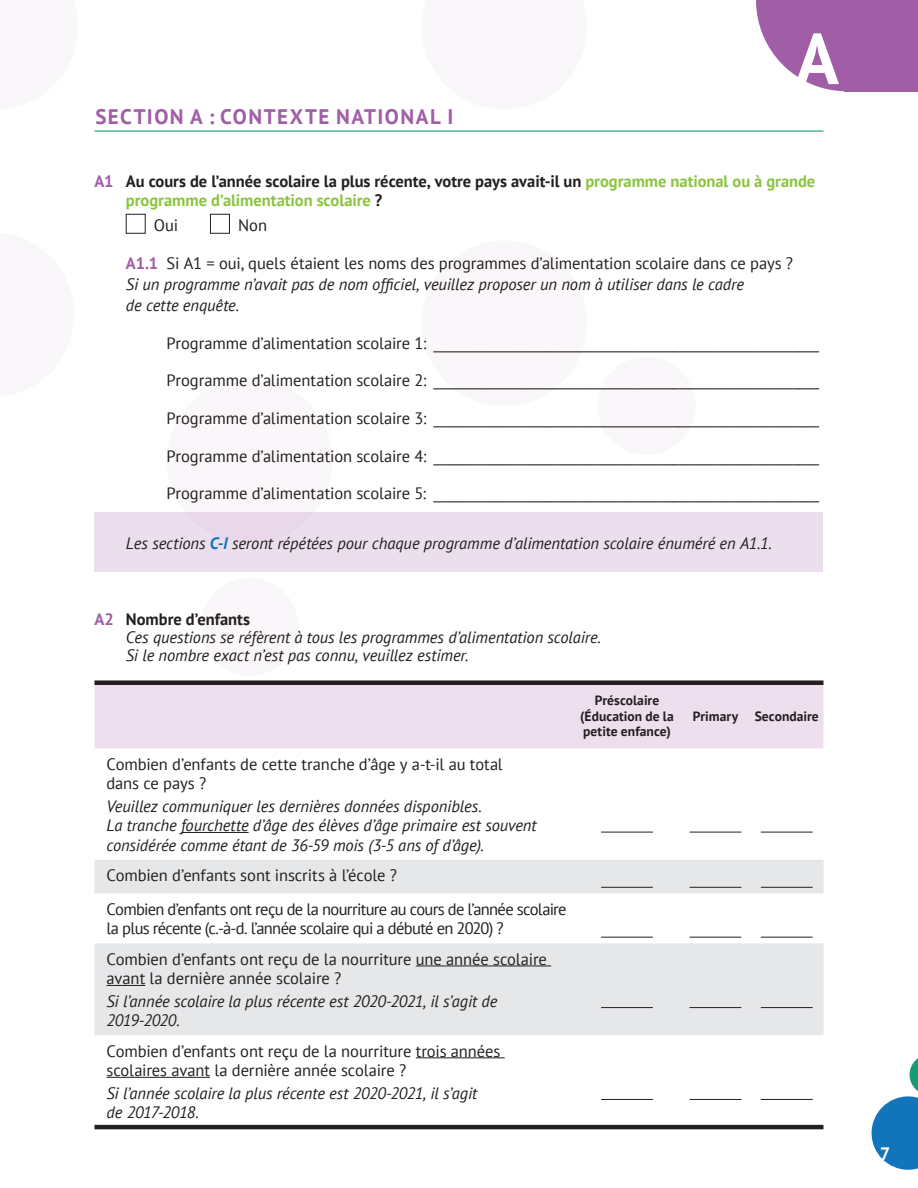
<style>
.page{position:relative;width:918px;height:1188px;background:#fff}
.page>*{position:absolute;margin:0;border:0;box-sizing:border-box;transform-origin:0 0}
.t1{font:700 72px "PT Sans";color:#fff}
.t2{font:700 21px "PT Sans";letter-spacing:.07em;color:#a05ea6}
.t3{font:700 18px "PT Sans";color:#fff}
.t4{font:16.5px/19.5px "PT Sans";letter-spacing:-.005em;color:#231f20}
.t5{font:italic 16.5px/19.5px "PT Sans";letter-spacing:-.005em;color:#231f20}
.t6{font:700 16.5px/19.5px "PT Sans";color:#231f20}
.t7{font:16.5px/33.8px "PT Sans";letter-spacing:-.035em;color:#231f20}
.t8{font:700 13.5px/15.8px "PT Sans";letter-spacing:.005em;color:#231f20;text-align:center}
.s1{color:#a05ea6}
.s2{color:#8ac53f}
.s3{font-weight:700;font-style:normal;color:#a05ea6}
.s4{font-style:normal}
.s5{font-weight:700;color:#1175bc}
.s6{font-weight:700;font-style:normal}
</style>
<div class="page">
<svg style="left:872px;top:1058px;width:46px;height:112px"></svg>
<div style="left:94px;top:512px;width:730px;height:60px;background:#ecdfed"></div>
<div style="left:422px;top:241px;width:165px;height:165px;background:#faf7fa;border-radius:50%"></div>
<div style="left:598px;top:357px;width:98px;height:98px;background:#faf7fa;border-radius:50%"></div>
<div style="left:200px;top:578px;width:99px;height:98px;background:#faf7fa;border-radius:50%"></div>
<hr style="left:94px;top:130px;width:730px;height:2px;background:#179b72">
<svg style="left:756px;top:0;width:162px;height:91px;background:#ab72b1"></svg>
<div style="left:210px;top:214px;width:20px;height:19px;border:1px solid #231f20"></div>
<div style="left:94px;top:685px;width:730px;height:63px;background:#eddfed"></div>
<svg style="left:94px;top:860px;width:730px;height:175px;fill:#e6e7e9"></svg>
<div style="left:94px;top:680px;width:479px;height:5px;background:#231f20"></div>
<div style="left:573px;top:680px;width:108px;height:5px;background:#231f20"></div>
<div style="left:681px;top:680px;width:69px;height:5px;background:#231f20"></div>
<div style="left:750px;top:680px;width:74px;height:5px;background:#231f20"></div>
<hr style="left:94px;top:1125px;width:479px;height:4px;background:#231f20">
<hr style="left:573px;top:1125px;width:108px;height:4px;background:#231f20">
<hr style="left:681px;top:1125px;width:69px;height:4px;background:#231f20">
<hr style="left:750px;top:1125px;width:74px;height:4px;background:#231f20">
<hr style="left:181px;top:832px;width:68px;height:1px;background:#231f20">
<hr style="left:601px;top:832px;width:52px;height:1px;background:#231f20">
<hr style="left:690px;top:832px;width:51px;height:1px;background:#231f20">
<hr style="left:761px;top:832px;width:52px;height:1px;background:#231f20">
<hr style="left:601px;top:887px;width:52px;height:1px;background:#231f20">
<hr style="left:690px;top:887px;width:51px;height:1px;background:#231f20">
<hr style="left:761px;top:887px;width:52px;height:1px;background:#231f20">
<hr style="left:601px;top:937px;width:52px;height:1px;background:#231f20">
<hr style="left:690px;top:937px;width:51px;height:1px;background:#231f20">
<hr style="left:761px;top:937px;width:52px;height:1px;background:#231f20">
<hr style="left:416px;top:966px;width:135px;height:1px;background:#231f20">
<hr style="left:106px;top:985px;width:39px;height:1px;background:#231f20">
<hr style="left:601px;top:1007px;width:52px;height:1px;background:#231f20">
<hr style="left:690px;top:1007px;width:51px;height:1px;background:#231f20">
<hr style="left:761px;top:1007px;width:52px;height:1px;background:#231f20">
<hr style="left:416px;top:1057px;width:89px;height:1px;background:#231f20">
<hr style="left:106px;top:1077px;width:104px;height:1px;background:#231f20">
<hr style="left:601px;top:1099px;width:52px;height:1px;background:#231f20">
<hr style="left:690px;top:1099px;width:51px;height:1px;background:#231f20">
<hr style="left:761px;top:1099px;width:52px;height:1px;background:#231f20">
<p class="t2" style="left:95px;top:102px;width:360px">SECTION A : CONTEXTE NATIONAL I</p>
<h1 class="t1" style="left:795px;top:11px;width:45px">A</h1>
<p class="t6" style="left:126px;top:171px;width:691px;text-indent:-31px"><span class="s1">A1</span> Au cours de l’année scolaire la plus récente, votre pays avait-il un <span class="s2">programme national ou à grande programme d’alimentation scolaire</span> ?</p>
<p class="t4" style="left:154px;top:215px;width:26px">Oui</p>
<p class="t4" style="left:238px;top:215px;width:30px">Non</p>
<p class="t5" style="left:126px;top:253px;width:669px;line-height:21px"><span class="s3">A1.1</span> <span class="s4">Si A1 = oui, quels étaient les noms des programmes d’alimentation scolaire dans ce pays ?<br></span>Si un programme n’avait pas de nom officiel, veuillez proposer un nom à utiliser dans le cadre<br>de cette enquête.</p>
<p class="t4" style="left:166px;top:333px;width:654px">Programme d’alimentation scolaire 1: __________________________________________________________</p>
<p class="t4" style="left:166px;top:371px;width:654px">Programme d’alimentation scolaire 2: __________________________________________________________</p>
<p class="t4" style="left:166px;top:408px;width:654px">Programme d’alimentation scolaire 3: __________________________________________________________</p>
<p class="t4" style="left:166px;top:446px;width:654px">Programme d’alimentation scolaire 4: __________________________________________________________</p>
<p class="t4" style="left:166px;top:483px;width:654px">Programme d’alimentation scolaire 5: __________________________________________________________</p>
<p class="t5" style="left:126px;top:533px;width:648px">Les sections <span class="s5">C-I</span> seront répétées pour chaque programme d’alimentation scolaire énuméré en A1.1.</p>
<p class="t5" style="left:126px;top:610px;width:477px;line-height:18px;text-indent:-31px"><span class="s3">A2</span> <span class="s6">Nombre d’enfants<br></span>Ces questions se réfèrent à tous les programmes d’alimentation scolaire.<br>Si le nombre exact n’est pas connu, veuillez estimer.</p>
<p class="t8" style="left:580px;top:692px;width:95px">Préscolaire (Éducation de la petite enfance)</p>
<p class="t4" style="left:106px;top:754px;width:398px">Combien d’enfants de cette tranche d’âge y a-t-il au total dans ce pays ?</p>
<p class="t5" style="left:106px;top:796px;width:432px">Veuillez communiquer les dernières données disponibles.<br>La tranche fourchette d’âge des élèves d’âge primaire est souvent considérée comme étant de 36-59 mois (3-5 ans of d’âge).</p>
<p class="t7" style="left:106px;top:858px;width:462px">Combien d’enfants sont inscrits à l’école ?<br>Combien d’enfants ont reçu de la nourriture au cours de l’année scolaire</p>
<p class="t4" style="left:106px;top:913px;width:442px;line-height:30.3px">la plus récente (c.-à-d. l’année scolaire qui a débuté en 2020) ?<br>Combien d’enfants ont reçu de la nourriture une année scolaire</p>
<p class="t4" style="left:106px;top:968px;width:236px">avant la dernière année scolaire ?</p>
<p class="t5" style="left:106px;top:991px;width:393px">Si l’année scolaire la plus récente est 2020-2021, il s’agit de<br>2019-2020.</p>
<p class="t4" style="left:106px;top:1041px;width:396px">Combien d’enfants ont reçu de la nourriture trois années scolaires avant la dernière année scolaire ?</p>
<p class="t5" style="left:106px;top:1083px;width:372px">Si l’année scolaire la plus récente est 2020-2021, il s’agit de 2017-2018.</p>
<p class="t8" style="left:693px;top:708px;width:128px">Primary Secondaire</p>
<p class="t3" style="left:880px;top:1142px;width:12px">7</p>
</div>
